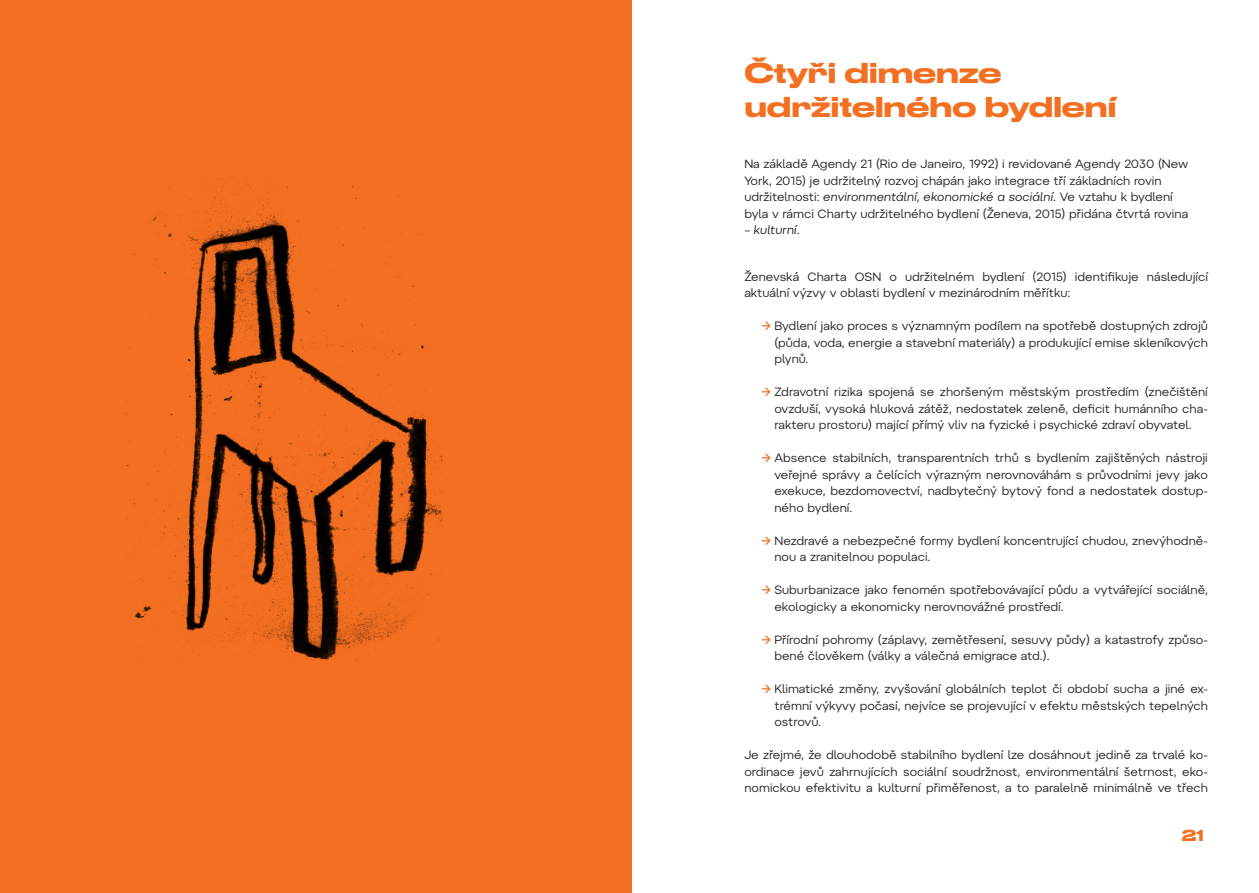
<style>
.page{position:relative;width:1259px;height:893px;background:#fff}
.page>*{position:absolute;margin:0;border:0;box-sizing:border-box;transform-origin:0 0}
.t1{font:500 expanded 27px/34.5px "Druk";color:#f36f21}
.t2{font:500 expanded 15px "Druk";color:#f36f21}
.t3{font:12px/16.5px "Pepi";color:#231f20}
.t4{font:italic 12px "Pepi";color:#231f20}
.s1{font-style:italic}
.s2{font-style:normal}
.s3{font-weight:500;color:#f36f21}
</style>
<div class="page">
<div style="left:0;top:0;width:631px;height:893px;background:#f36f21"></div>
<img style="left:124px;top:176px;width:319px;height:499px">
<h1 class="t1" style="left:744px;top:53px;width:373px">Čtyři dimenze udržitelného bydlení</h1>
<p class="t3" style="left:744px;top:155px;width:445px">Na základě Agendy 21 (Rio de Janeiro, 1992) i revidované Agendy 2030 (New York, 2015) je udržitelný rozvoj chápán jako integrace tří základních rovin udržitelnosti: <span class="s1">environmentální, ekonomické a sociální</span>. Ve vztahu k bydlení byla v rámci Charty udržitelného bydlení (Ženeva, 2015) přidána čtvrtá rovina</p>
<p class="t4" style="left:744px;top:223px;width:57px"><span class="s2">–</span> kulturní<span class="s2">.</span></p>
<p class="t3" style="left:744px;top:268px;width:465px">Ženevská Charta OSN o udržitelném bydlení (2015) identifikuje následující aktuální výzvy v oblasti bydlení v mezinárodním měřítku:</p>
<p class="t3" style="left:774px;top:317px;width:435px;text-align:justify;text-indent:-13px"><span class="s3">→</span> Bydlení jako proces s významným podílem na spotřebě dostupných zdrojů (půda, voda, energie a stavební materiály) a produkující emise skleníkových plynů.</p>
<p class="t3" style="left:774px;top:383px;width:435px;text-align:justify;text-indent:-13px"><span class="s3">→</span> Zdravotní rizika spojená se zhoršeným městským prostředím (znečištění ovzduší, vysoká hluková zátěž, nedostatek zeleně, deficit humánního cha&shy;rakteru prostoru) mající přímý vliv na fyzické i psychické zdraví obyvatel.</p>
<p class="t3" style="left:774px;top:449px;width:435px;text-align:justify;text-indent:-13px"><span class="s3">→</span> Absence stabilních, transparentních trhů s bydlením zajištěných nástroji veřejné správy a čelících výrazným nerovnováhám s průvodními jevy jako exekuce, bezdomovectví, nadbytečný bytový fond a nedostatek dostup&shy;ného bydlení.</p>
<p class="t3" style="left:774px;top:532px;width:435px;text-indent:-13px"><span class="s3">→</span> Nezdravé a nebezpečné formy bydlení koncentrující chudou, znevýhodně&shy;nou a zranitelnou populaci.</p>
<p class="t3" style="left:774px;top:581px;width:435px;text-indent:-13px"><span class="s3">→</span> Suburbanizace jako fenomén spotřebovávající půdu a vytvářející sociálně, ekologicky a ekonomicky nerovnovážné prostředí.</p>
<p class="t3" style="left:774px;top:631px;width:435px;text-indent:-13px"><span class="s3">→</span> Přírodní pohromy (záplavy, zemětřesení, sesuvy půdy) a katastrofy způso&shy;bené člověkem (války a válečná emigrace atd.).</p>
<p class="t3" style="left:774px;top:680px;width:435px;text-align:justify;text-indent:-13px"><span class="s3">→</span> Klimatické změny, zvyšování globálních teplot či období sucha a jiné ex&shy;trémní výkyvy počasí, nejvíce se projevující v efektu městských tepelných ostrovů.</p>
<p class="t3" style="left:744px;top:746px;width:465px;text-align:justify">Je zřejmé, že dlouhodobě stabilního bydlení lze dosáhnout jedině za trvalé ko&shy;ordinace jevů zahrnujících sociální soudržnost, environmentální šetrnost, eko&shy;nomickou efektivitu a kulturní přiměřenost, a to paralelně minimálně ve třech</p>
<p class="t2" style="left:1181px;top:823px;width:23px">21</p>
</div>
